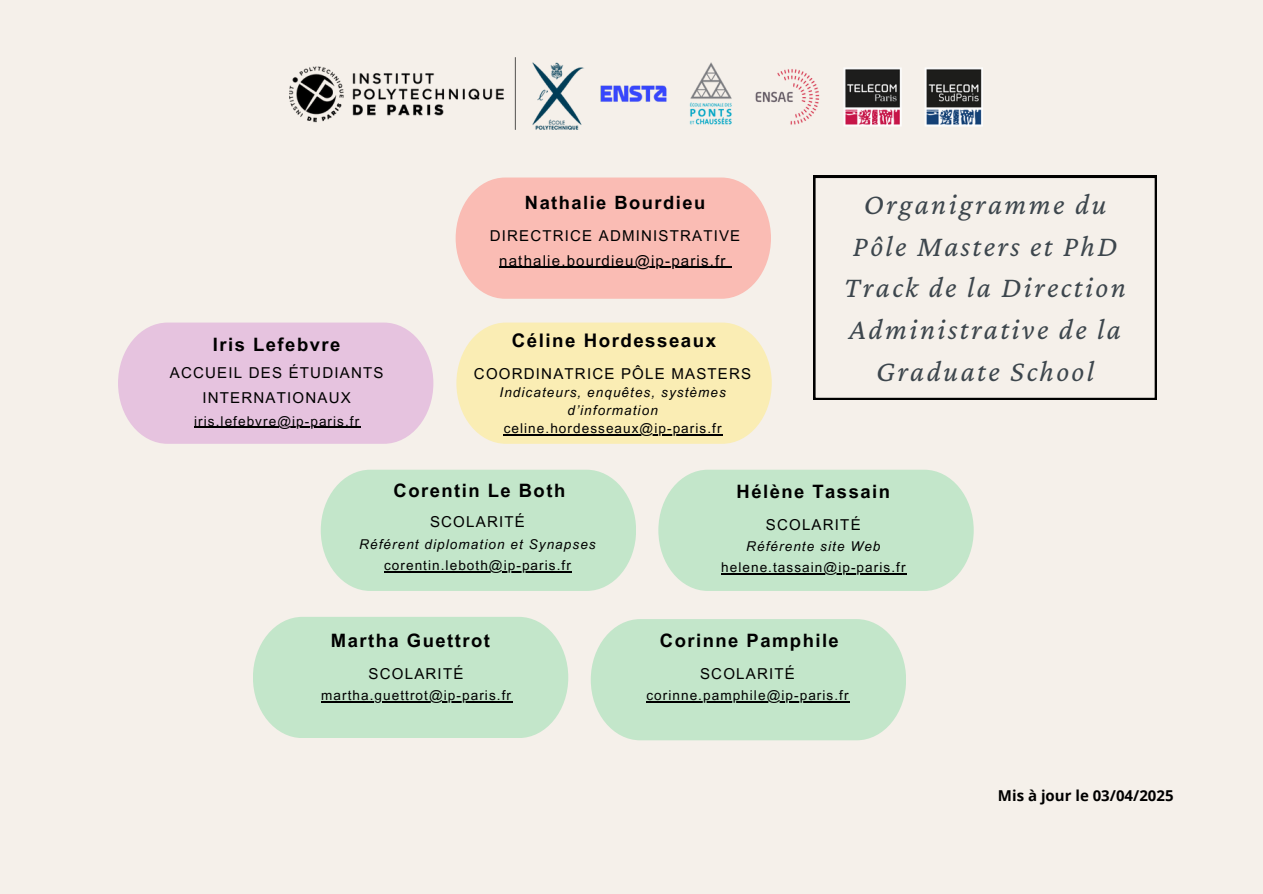
<style>
.page{position:relative;width:1263px;height:894px;background:#fff}
.page>*{position:absolute;margin:0;border:0;box-sizing:border-box;transform-origin:0 0}
.t1{font:italic 30px/41.7px "Crimson Pro";letter-spacing:.08em;color:#3d464d;text-align:center}
.t2{font:700 18.75px "Arial MT Pro";letter-spacing:.08em;color:#000}
.t3{font:700 18.45px "Arial MT Pro";letter-spacing:.08em;color:#000}
.t4{font:700 18.3px "Arial MT Pro";letter-spacing:.08em;color:#000}
.t5{font:15px/24.8px "Arial MT Pro";letter-spacing:.08em;color:#000;text-align:center}
.t6{font:700 15px "Open Sans";color:#000}
.t7{font:13.5px "Arial MT Pro";letter-spacing:.08em;color:#000}
.t8{font:italic 13.5px/18px "Arial MT Pro";letter-spacing:.08em;color:#000;text-align:center}
</style>
<div class="page">
<div style="left:0;top:0;width:1263px;height:893px;background:#f5f0ea"></div>
<svg style="left:456px;top:322px;width:316px;height:121px;background:#f8ecb7"></svg>
<svg style="left:118px;top:322px;width:315px;height:121px;background:#e6c5de"></svg>
<svg style="left:321px;top:469px;width:315px;height:121px;background:#c5e5cb"></svg>
<svg style="left:658px;top:469px;width:315px;height:121px;background:#c6e5cb"></svg>
<img style="left:289px;top:58px;width:693px;height:72px">
<svg style="left:591px;top:619px;width:315px;height:121px;background:#c5e5cb"></svg>
<hr style="left:504px;top:434px;width:219px;height:1px;background:#000">
<svg style="left:456px;top:177px;width:315px;height:122px;background:#f6bdb6"></svg>
<hr style="left:194px;top:427px;width:166px;height:1px;background:#000">
<svg style="left:813px;top:176px;width:343px;height:224px"></svg>
<hr style="left:384px;top:571px;width:188px;height:1px;background:#000">
<hr style="left:721px;top:573px;width:102px;height:1px;background:#000">
<hr style="left:823px;top:573px;width:84px;height:1px;background:#000">
<hr style="left:646px;top:701px;width:121px;height:1px;background:#000">
<hr style="left:767px;top:701px;width:83px;height:1px;background:#000">
<svg style="left:253px;top:617px;width:315px;height:120px;background:#c5e5cb"></svg>
<hr style="left:321px;top:701px;width:108px;height:1px;background:#000">
<hr style="left:429px;top:701px;width:83px;height:1px;background:#000">
<p class="t3" style="left:213px;top:337px;width:129px">Iris Lefebvre</p>
<p class="t5" style="left:170px;top:362px;width:215px">ACCUEIL DES ÉTUDIANTS<br>INTERNATIONAUX</p>
<p class="t7" style="left:194px;top:416px;width:167px">iris.lefebvre@ip-paris.fr</p>
<h2 class="t4" style="left:525px;top:196px;width:182px">Nathalie Bourdieu</h2>
<h2 class="t5" style="left:490px;top:225px;width:252px">DIRECTRICE ADMINISTRATIVE</h2>
<p class="t5" style="left:499px;top:250px;width:228px">nathalie.bourdieu@ip-paris.fr</p>
<p class="t2" style="left:512px;top:333px;width:206px">Céline Hordesseaux</p>
<p class="t5" style="left:474px;top:363px;width:279px">COORDINATRICE PÔLE MASTERS</p>
<h2 class="t8" style="left:499px;top:384px;width:228px">Indicateurs, enquêtes, systèmes d’information</h2>
<h3 class="t7" style="left:504px;top:423px;width:219px">celine.hordesseaux@ip-paris.fr</h3>
<h1 class="t1" style="left:844px;top:183px;width:283px">Organigramme du<br>Pôle Masters et PhD<br>Track de la Direction<br>Administrative de la<br>Graduate School</h1>
<h2 class="t3" style="left:394px;top:484px;width:173px">Corentin Le Both</h2>
<p class="t3" style="left:737px;top:484px;width:155px">Hélène Tassain</p>
<p class="t5" style="left:430px;top:511px;width:96px">SCOLARITÉ</p>
<p class="t8" style="left:359px;top:536px;width:238px">Référent diplomation et Synapses</p>
<p class="t7" style="left:384px;top:560px;width:188px">corentin.leboth@ip-paris.fr</p>
<p class="t5" style="left:766px;top:513px;width:96px">SCOLARITÉ</p>
<p class="t8" style="left:746px;top:539px;width:136px">Référente site Web</p>
<p class="t7" style="left:721px;top:562px;width:186px">helene.tassain@ip-paris.fr</p>
<p class="t3" style="left:331px;top:633px;width:160px">Martha Guettrot</p>
<p class="t3" style="left:660px;top:633px;width:180px">Corinne Pamphile</p>
<p class="t5" style="left:369px;top:663px;width:96px">SCOLARITÉ</p>
<p class="t7" style="left:321px;top:690px;width:191px">martha.guettrot@ip-paris.fr</p>
<p class="t5" style="left:700px;top:663px;width:96px">SCOLARITÉ</p>
<h2 class="t7" style="left:646px;top:690px;width:204px">corinne.pamphile@ip-paris.fr</h2>
<h2 class="t6" style="left:998px;top:784px;width:177px">Mis à jour le 03/04/2025</h2>
</div>
